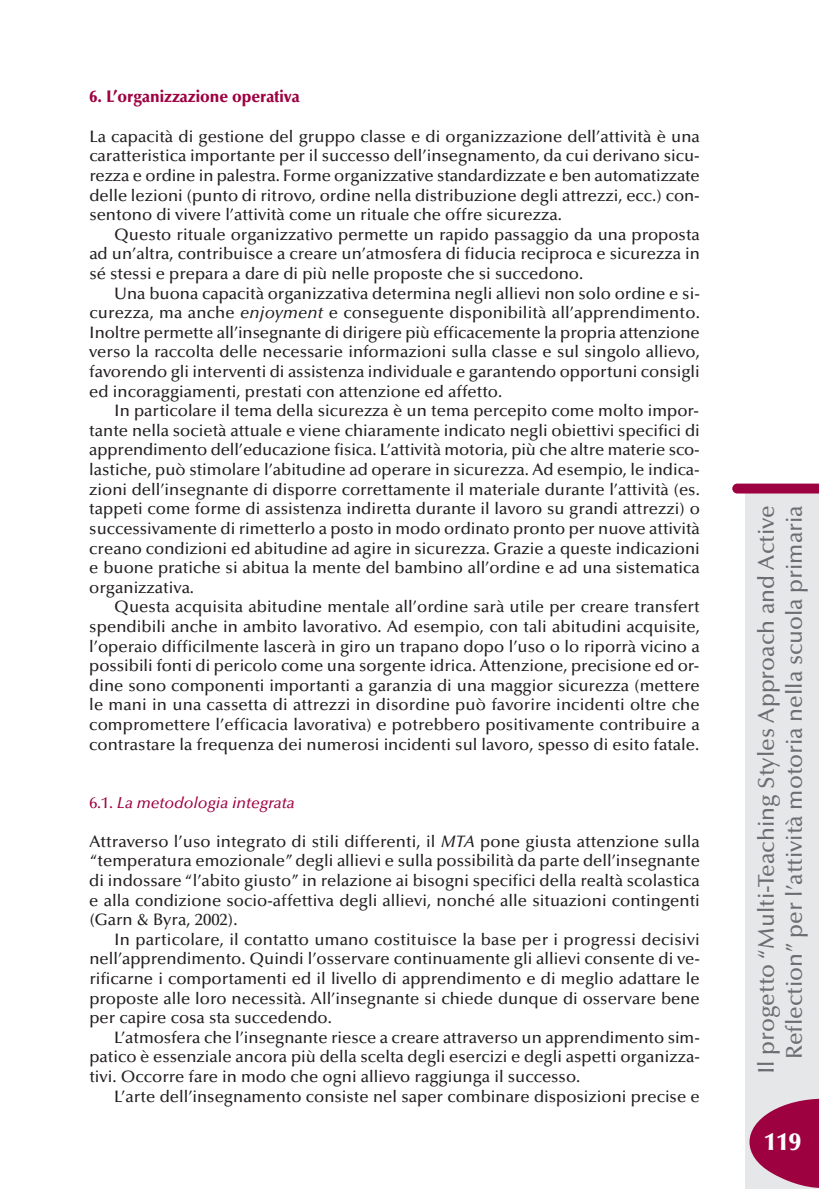
<style>
.page{position:relative;width:819px;height:1191px;background:#fff}
.page>*{position:absolute;margin:0;border:0;box-sizing:border-box;transform-origin:0 0}
.t1{font:900 24.5px "Optima";color:#fff}
.t2{font:500 22.75px/28px "Optima";color:#6c6d70;text-align:right}
.t3{font:500 16.62px/19.6px "Optima";color:#231f20;text-align:justify}
.t4{font:900 16.62px "Optima";color:#9d0140;scale:.95 1}
.t5{font:italic 500 15.75px "Optima";color:#9d0140}
.s1{font-style:italic}
.s2{font-style:normal}
</style>
<div class="page">
<div style="left:745px;top:491px;width:74px;height:697px;background:#e6e7e9"></div>
<svg style="left:732px;top:483px;width:87px;height:10px"></svg>
<svg style="left:749px;top:1098px;width:70px;height:90px"></svg>
<p class="t4" style="left:89px;top:90px;width:223px">6. L’organizzazione operativa</p>
<p class="t3" style="left:89px;top:128px;width:612px">La capacità di gestione del gruppo classe e di organizzazione dell’attività è una caratteristica importante per il successo dell’insegnamento, da cui derivano sicu&shy;rezza e ordine in palestra. Forme organizzative standardizzate e ben automatizzate delle lezioni (punto di ritrovo, ordine nella distribuzione degli attrezzi, ecc.) con&shy;sentono di vivere l’attività come un rituale che offre sicurezza.</p>
<p class="t3" style="left:89px;top:226px;width:612px;text-indent:25px">Questo rituale organizzativo permette un rapido passaggio da una proposta ad un’altra, contribuisce a creare un’atmosfera di fiducia reciproca e sicurezza in sé stessi e prepara a dare di più nelle proposte che si succedono.</p>
<p class="t3" style="left:89px;top:285px;width:612px;text-indent:25px">Una buona capacità organizzativa determina negli allievi non solo ordine e si&shy;curezza, ma anche <span class="s1">enjoyment</span> e conseguente disponibilità all’apprendimento.<br>Inoltre permette all’insegnante di dirigere più efficacemente la propria attenzione verso la raccolta delle necessarie informazioni sulla classe e sul singolo allievo, favorendo gli interventi di assistenza individuale e garantendo opportuni consigli ed incoraggiamenti, prestati con attenzione ed affetto.</p>
<p class="t3" style="left:89px;top:402px;width:612px;text-indent:25px">In particolare il tema della sicurezza è un tema percepito come molto impor&shy;tante nella società attuale e viene chiaramente indicato negli obiettivi specifici di apprendimento dell’educazione fisica. L’attività motoria, più che altre materie sco&shy;lastiche, può stimolare l’abitudine ad operare in sicurezza. Ad esempio, le indica&shy;zioni dell’insegnante di disporre correttamente il materiale durante l’attività (es. tappeti come forme di assistenza indiretta durante il lavoro su grandi attrezzi) o successivamente di rimetterlo a posto in modo ordinato pronto per nuove attività creano condizioni ed abitudine ad agire in sicurezza. Grazie a queste indicazioni e buone pratiche si abitua la mente del bambino all’ordine e ad una sistematica organizzativa.</p>
<p class="t3" style="left:89px;top:598px;width:612px;text-indent:25px">Questa acquisita abitudine mentale all’ordine sarà utile per creare transfert spendibili anche in ambito lavorativo. Ad esempio, con tali abitudini acquisite, l’operaio difficilmente lascerà in giro un trapano dopo l’uso o lo riporrà vicino a possibili fonti di pericolo come una sorgente idrica. Attenzione, precisione ed or&shy;dine sono componenti importanti a garanzia di una maggior sicurezza (mettere le mani in una cassetta di attrezzi in disordine può favorire incidenti oltre che compromettere l’efficacia lavorativa) e potrebbero positivamente contribuire a contrastare la frequenza dei numerosi incidenti sul lavoro, spesso di esito fatale.</p>
<p class="t5" style="left:89px;top:796px;width:207px"><span class="s2">6.1.</span> La metodologia integrata</p>
<p class="t3" style="left:89px;top:833px;width:612px">Attraverso l’uso integrato di stili differenti, il <span class="s1">MTA</span> pone giusta attenzione sulla “temperatura emozionale” degli allievi e sulla possibilità da parte dell’insegnante di indossare “l’abito giusto” in relazione ai bisogni specifici della realtà scolastica e alla condizione socio-affettiva degli allievi, nonché alle situazioni contingenti (Garn &amp; Byra, 2002).</p>
<p class="t3" style="left:89px;top:931px;width:612px;text-indent:25px">In particolare, il contatto umano costituisce la base per i progressi decisivi nell’apprendimento. Quindi l’osservare continuamente gli allievi consente di ve&shy;rificarne i comportamenti ed il livello di apprendimento e di meglio adattare le proposte alle loro necessità. All’insegnante si chiede dunque di osservare bene per capire cosa sta succedendo.</p>
<p class="t3" style="left:89px;top:1029px;width:612px;text-indent:25px">L’atmosfera che l’insegnante riesce a creare attraverso un apprendimento sim&shy;patico è essenziale ancora più della scelta degli esercizi e degli aspetti organizza&shy;tivi. Occorre fare in modo che ogni allievo raggiunga il successo.</p>
<p class="t3" style="left:114px;top:1087px;width:587px">L’arte dell’insegnamento consiste nel saper combinare disposizioni precise e</p>
<h2 class="t2" style="left:754px;top:1074px;width:570px;rotate:-90deg">Il progetto “Multi-Teaching Styles Approach and Active<br>Reflection” per l’attività motoria nella scuola primaria</h2>
<h1 class="t1" style="left:764px;top:1131px;width:38px">119</h1>
</div>
